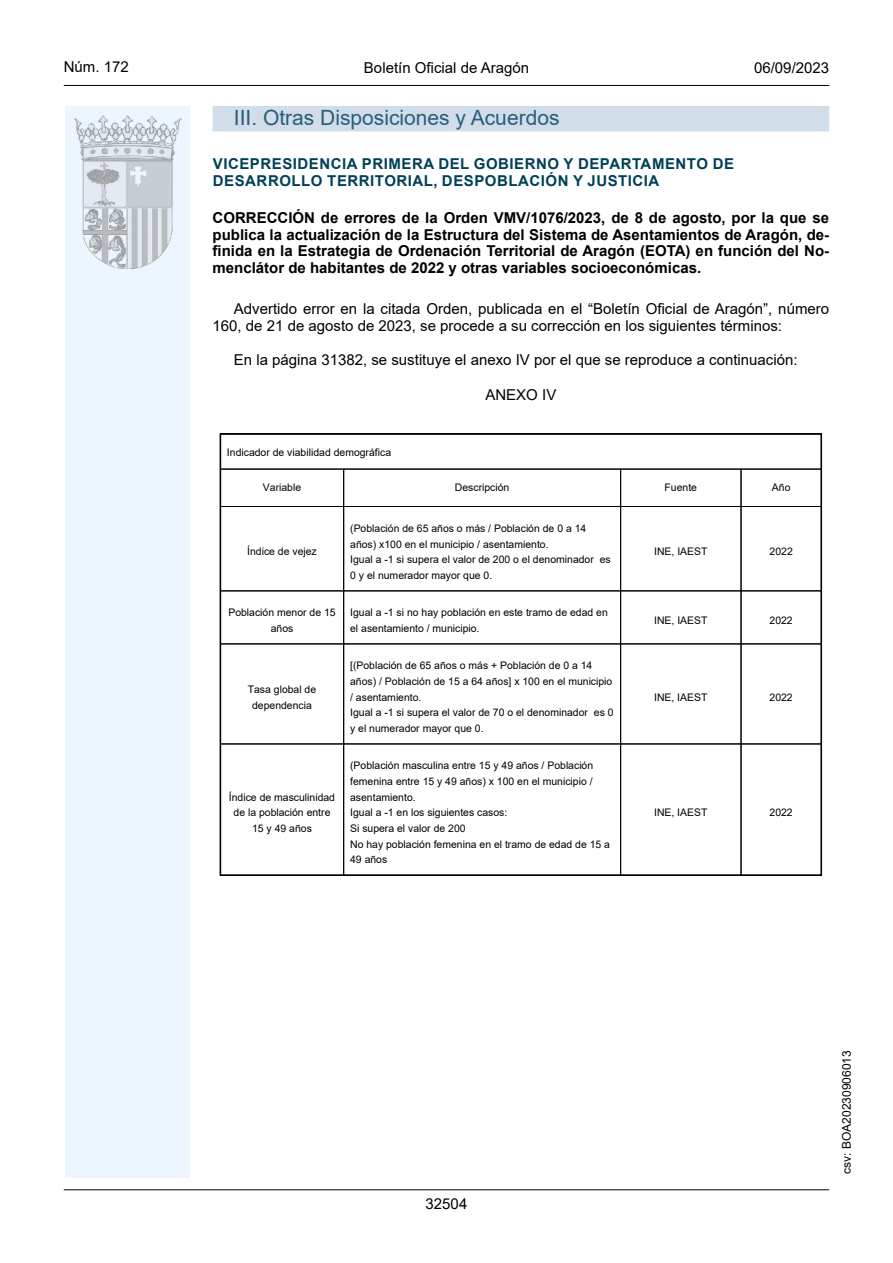
<style>
.page{position:relative;width:893px;height:1263px;background:#fff}
.page>*{position:absolute;margin:0;border:0;box-sizing:border-box;transform-origin:0 0}
.Titulo_sec{font:21px "Arial";color:#2a5e7a}
.Titulo_text{font:15px/16.5px "Arial Bold MT2";color:#000;text-align:justify}
.inicio_de_parrafo{font:15px/17.2px "Arial";color:#000}
.emisor_text{font:15px/16.5px "Arial Bold MT2";letter-spacing:.035em;color:#003f58}
.estilo_head-c{font:15px "Arial";color:#000}
.estilo_head-d{font:15px "Arial MT2";color:#000}
.estilo_head-i{font:15px "Arial MT2";color:#000}
.center{font:15px "Arial";color:#000}
.numero_pagina{font:15px "Arial MT2";color:#000}
.estilo_head-i-2{font:12px "Arial MT2";color:#000}
.t1{font:10.5px/15.6px "Jdmcdx Arial";color:#000}
.s1{font-family:"Arial";font-weight:700}
</style>
<div class="page">
<div style="left:65px;top:106px;width:125px;height:1072px;background:#edf6fe"></div>
<img style="left:75px;top:115px;width:106px;height:153px">
<hr style="left:64px;top:85px;width:765px;height:1px;background:#000">
<hr style="left:64px;top:1189px;width:765px;height:1px;background:#000">
<div style="left:213px;top:106px;width:616px;height:25px;background:#d1dde8"></div>
<div style="left:220px;top:469px;width:124px;height:38px;border:1px solid #000"></div>
<div style="left:343px;top:469px;width:278px;height:38px;border:1px solid #000"></div>
<div style="left:620px;top:469px;width:121px;height:38px;border:1px solid #000"></div>
<div style="left:741px;top:469px;width:81px;height:38px;border:1px solid #000"></div>
<div style="left:220px;top:506px;width:124px;height:85px;border:1px solid #000"></div>
<div style="left:343px;top:506px;width:278px;height:85px;border:1px solid #000"></div>
<div style="left:620px;top:506px;width:121px;height:85px;border:1px solid #000"></div>
<div style="left:741px;top:506px;width:81px;height:85px;border:1px solid #000"></div>
<div style="left:220px;top:590px;width:124px;height:54px;border:1px solid #000"></div>
<div style="left:343px;top:590px;width:278px;height:54px;border:1px solid #000"></div>
<div style="left:620px;top:590px;width:121px;height:54px;border:1px solid #000"></div>
<div style="left:741px;top:590px;width:81px;height:54px;border:1px solid #000"></div>
<div style="left:220px;top:643px;width:124px;height:101px;border:1px solid #000"></div>
<div style="left:343px;top:643px;width:278px;height:101px;border:1px solid #000"></div>
<div style="left:620px;top:643px;width:121px;height:101px;border:1px solid #000"></div>
<div style="left:741px;top:643px;width:81px;height:101px;border:1px solid #000"></div>
<div style="left:741px;top:744px;width:81px;height:131px;border:1px solid #000"></div>
<p class="estilo_head-i" style="left:64px;top:57px;width:67px">Núm. 172</p>
<p class="estilo_head-c" style="left:364px;top:57px;width:167px">Boletín Oficial de Aragón</p>
<p class="estilo_head-d" style="left:754px;top:57px;width:77px">06/09/2023</p>
<h3 class="Titulo_sec" style="left:234px;top:103px;width:327px">III. Otras Disposiciones y Acuerdos</h3>
<h5 class="emisor_text" style="left:213px;top:156px;width:523px">VICEPRESIDENCIA PRIMERA DEL GOBIERNO Y DEPARTAMENTO DE<br>DESARROLLO TERRITORIAL, DESPOBLACIÓN Y JUSTICIA</h5>
<p class="Titulo_text" style="left:213px;top:210px;width:618px">CORRECCIÓN de errores de la Orden VMV/1076/2023, de 8 de agosto, por la que se publica la actualización de la Estructura del Sistema de Asentamientos de Aragón, de&shy;<span class="s1">finida en la Estrategia de Ordenación Territorial de Aragón (EOTA) en función del No&shy;</span>menclátor de habitantes de 2022 y otras variables socioeconómicas.</p>
<p class="inicio_de_parrafo" style="left:213px;top:300px;width:618px;text-indent:21px">Advertido error en la citada Orden, publicada en el “Boletín Oficial de Aragón”, número<br>160, de 21 de agosto de 2023, se procede a su corrección en los siguientes términos:</p>
<p class="inicio_de_parrafo" style="left:234px;top:351px;width:565px">En la página 31382, se sustituye el anexo IV por el que se reproduce a continuación:</p>
<p class="center" style="left:485px;top:384px;width:72px">ANEXO IV</p>
<p class="t1" style="left:227px;top:444px;width:166px">Indicador de viabilidad demográfica</p>
<p class="t1" style="left:263px;top:480px;width:40px">Variable</p>
<p class="t1" style="left:455px;top:480px;width:56px">Descripción</p>
<p class="t1" style="left:665px;top:480px;width:34px">Fuente</p>
<p class="t1" style="left:772px;top:480px;width:20px">Año</p>
<p class="t1" style="left:247px;top:544px;width:71px">Índice de vejez</p>
<p class="t1" style="left:350px;top:520px;width:262px">(Población de 65 años o más / Población de 0 a 14 años) x100 en el municipio / asentamiento.<br>Igual a -1 si supera el valor de 200 o el denominador es 0 y el numerador mayor que 0.</p>
<p class="t1" style="left:654px;top:544px;width:55px">INE, IAEST</p>
<p class="t1" style="left:770px;top:544px;width:25px">2022</p>
<p class="t1" style="left:228px;top:605px;width:109px;text-align:center">Población menor de 15 años</p>
<p class="t1" style="left:350px;top:605px;width:259px">Igual a -1 si no hay población en este tramo de edad en el asentamiento / municipio.</p>
<p class="t1" style="left:654px;top:613px;width:55px">INE, IAEST</p>
<p class="t1" style="left:770px;top:613px;width:25px">2022</p>
<p class="t1" style="left:248px;top:681px;width:70px;text-align:center">Tasa global de dependencia</p>
<p class="t1" style="left:229px;top:789px;width:108px;text-align:center">Índice de masculinidad de la población entre<br>15 y 49 años</p>
<p class="t1" style="left:350px;top:658px;width:265px">[(Población de 65 años o más + Población de 0 a 14 años) / Población de 15 a 64 años] x 100 en el municipio / asentamiento.<br>Igual a -1 si supera el valor de 70 o el denominador es 0 y el numerador mayor que 0.</p>
<p class="t1" style="left:350px;top:758px;width:261px">(Población masculina entre 15 y 49 años / Población femenina entre 15 y 49 años) x 100 en el municipio / asentamiento.<br>Igual a -1 en los siguientes casos:<br>Si supera el valor de 200<br>No hay población femenina en el tramo de edad de 15 a<br>49 años</p>
<p class="t1" style="left:654px;top:689px;width:55px">INE, IAEST</p>
<p class="t1" style="left:769px;top:689px;width:25px">2022</p>
<p class="t1" style="left:654px;top:805px;width:55px">INE, IAEST</p>
<p class="t1" style="left:769px;top:805px;width:25px">2022</p>
<p class="numero_pagina" style="left:426px;top:1193px;width:43px">32504</p>
<p class="estilo_head-i-2" style="left:838px;top:1174px;width:125px;rotate:-90deg">csv: BOA20230906013</p>
</div>
